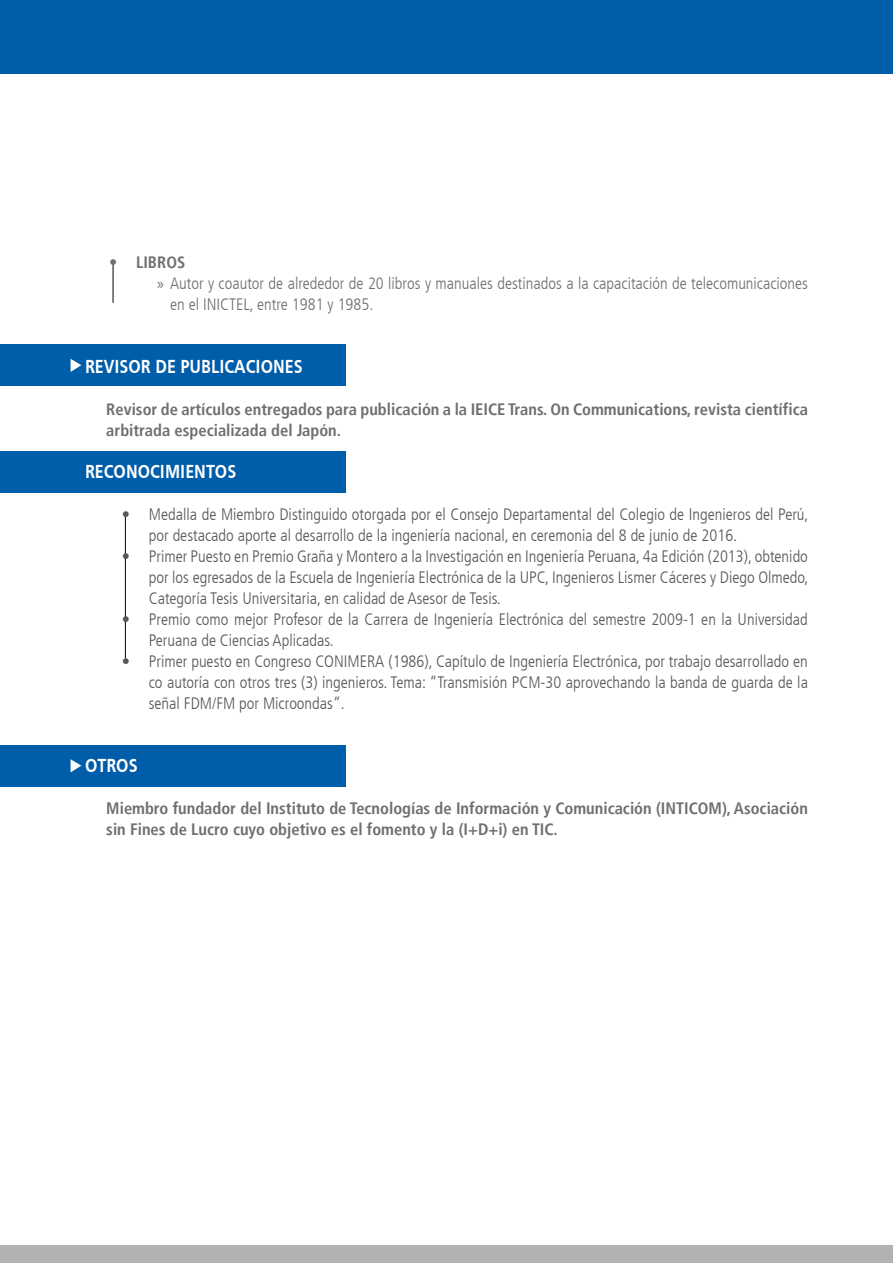
<style>
.page{position:relative;width:893px;height:1263px;background:#fff}
.page>*{position:absolute;margin:0;border:0;box-sizing:border-box;transform-origin:0 0}
.t1{font:700 19.5px "Frutiger Cnd";color:#fff}
.t2{font:300 condensed 16.5px/21px "Frutiger LT";color:#575756}
.t3{font:700 condensed 16.5px/21px "Frutiger LT";color:#706f6f}
.t4{font:300 condensed 16.5px "Frutiger LT";color:#706f6f}
.s1{font-family:"Myriad Pro";font-weight:400;font-stretch:normal}
</style>
<div class="page">
<div style="left:0;top:0;width:893px;height:73px;background:#005da9"></div>
<div style="left:0;top:1246px;width:893px;height:17px;background:#b3b2b2"></div>
<div style="left:0;top:745px;width:346px;height:42px;background:#005da9"></div>
<div style="left:0;top:344px;width:346px;height:42px;background:#005da9"></div>
<div style="left:0;top:451px;width:346px;height:42px;background:#005da9"></div>
<svg style="left:71px;top:759px;width:10px;height:13px"></svg>
<svg style="left:71px;top:359px;width:10px;height:13px"></svg>
<hr style="left:113px;top:261px;width:1px;height:42px;background:#000">
<hr style="left:125px;top:514px;width:1px;height:144px;background:#000">
<p class="t3" style="left:109px;top:251px;width:78px">• LIBROS</p>
<p class="t4" style="left:157px;top:273px;width:652px"><span class="s1">»</span> Autor y coautor de alrededor de 20 libros y manuales destinados a la capacitación de telecomunicaciones</p>
<p class="t4" style="left:170px;top:294px;width:205px">en el INICTEL, entre 1981 y 1985.</p>
<p class="t1" style="left:85px;top:355px;width:219px">REVISOR DE PUBLICACIONES</p>
<p class="t3" style="left:106px;top:398px;width:703px">Revisor de artículos entregados para publicación a la IEICE Trans. On Communications, revista científica arbitrada especializada del Japón.</p>
<p class="t1" style="left:85px;top:460px;width:153px">RECONOCIMIENTOS</p>
<p class="t2" style="left:149px;top:504px;width:661px;text-indent:-27px">• Medalla de Miembro Distinguido otorgada por el Consejo Departamental del Colegio de Ingenieros del Perú, por destacado aporte al desarrollo de la ingeniería nacional, en ceremonia del 8 de junio de 2016.</p>
<p class="t2" style="left:149px;top:546px;width:661px;text-align:justify;text-indent:-27px">• Primer Puesto en Premio Graña y Montero a la Investigación en Ingeniería Peruana, 4a Edición (2013), obtenido por los egresados de la Escuela de Ingeniería Electrónica de la UPC, Ingenieros Lismer Cáceres y Diego Olmedo, Categoría Tesis Universitaria, en calidad de Asesor de Tesis.</p>
<p class="t2" style="left:149px;top:609px;width:660px;text-indent:-27px">• Premio como mejor Profesor de la Carrera de Ingeniería Electrónica del semestre 2009-1 en la Universidad<br>Peruana de Ciencias Aplicadas.</p>
<p class="t2" style="left:149px;top:651px;width:661px;text-align:justify;text-indent:-27px">• Primer puesto en Congreso CONIMERA (1986), Capítulo de Ingeniería Electrónica, por trabajo desarrollado en co autoría con otros tres (3) ingenieros. Tema: “Transmisión PCM-30 aprovechando la banda de guarda de la señal FDM/FM por Microondas”.</p>
<p class="t1" style="left:85px;top:754px;width:54px">OTROS</p>
<p class="t3" style="left:106px;top:797px;width:703px">Miembro fundador del Instituto de Tecnologías de Información y Comunicación (INTICOM), Asociación sin Fines de Lucro cuyo objetivo es el fomento y la (I+D+i) en TIC.</p>
</div>
